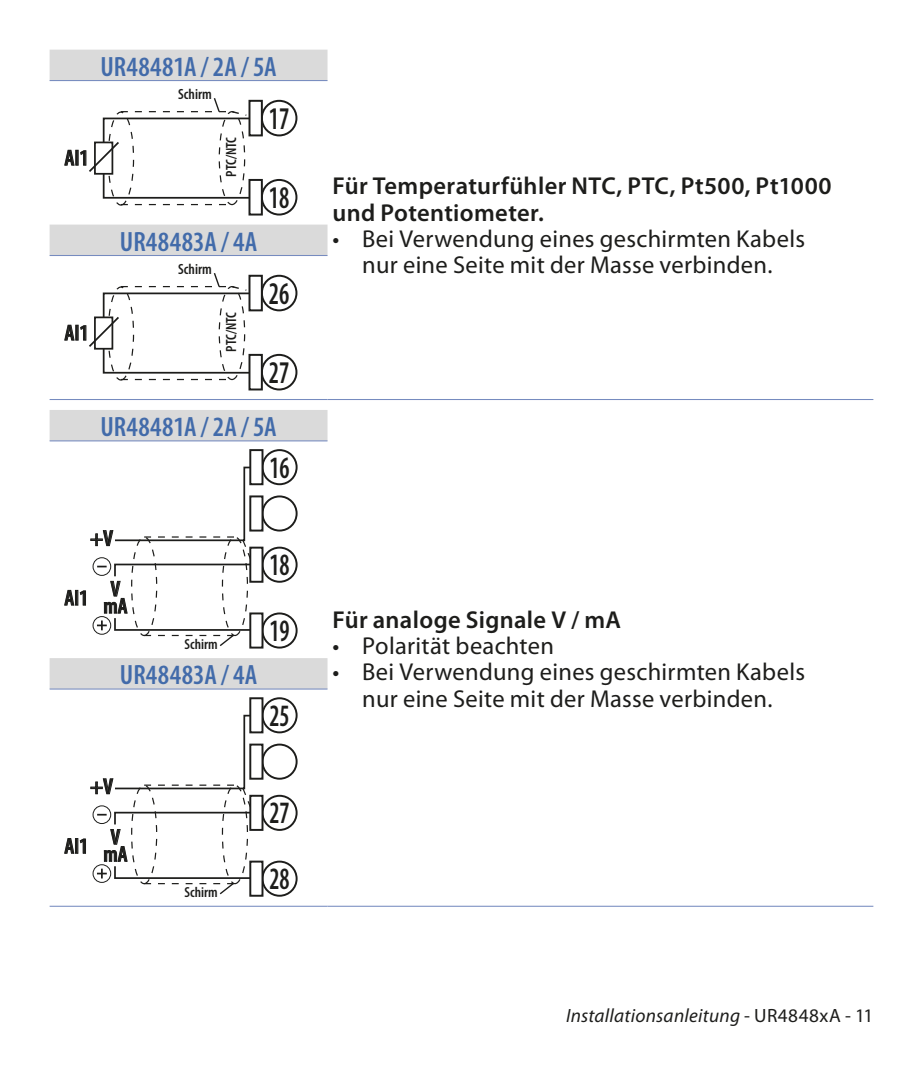
<style>
.page{position:relative;width:923px;height:1072px;background:#fff}
.page>*{position:absolute;margin:0;border:0;box-sizing:border-box;transform-origin:0 0}
.t1{font:600 condensed 31.5px "Myriad Pro";color:#1d1d1b;scale:.79 1}
.t2{font:600 condensed 31.15px "Myriad Pro";color:#1d1d1b;scale:.79 1}
.t3{font:600 condensed 28px "Myriad Pro";letter-spacing:.005em;color:#426baa}
.t4{font:24.5px/26.2px "Myriad Pro";letter-spacing:.015em;color:#1d1d1b;text-align:center}
.t5{font:600 24.5px/26.2px "Myriad Pro";letter-spacing:.015em;color:#1d1d1b}
.t6{font:600 condensed 22.4px "Myriad Pro";color:#1d1d1b}
.t7{font:600 condensed 22.05px "Myriad Pro";color:#1d1d1b}
.t8{font:italic 19.25px "Myriad Pro";letter-spacing:.015em;color:#1d1d1b}
.t9{font:600 condensed 14.7px "Myriad Pro";color:#1d1d1b}
.s1{font-style:normal}
</style>
<div class="page">
<svg style="left:50px;top:50px;width:277px;height:205px;fill:#dadada"></svg>
<hr style="left:50px;top:399px;width:277px;height:1px;background:#768bbf">
<hr style="left:50px;top:80px;width:277px;height:1px;background:#768bbf">
<hr style="left:327px;top:399px;width:546px;height:1px;background:#768bbf">
<hr style="left:50px;top:255px;width:277px;height:1px;background:#768bbf">
<svg style="left:64px;top:96px;width:188px;height:109px"></svg>
<div style="left:262px;top:101px;width:34px;height:34px;background:#fff;border-radius:50%"></div>
<div style="left:261px;top:100px;width:36px;height:36px;border:2px solid #1d1d1b;border-radius:50%"></div>
<div style="left:249px;top:101px;width:13px;height:34px;background:#fff"></div>
<div style="left:248px;top:100px;width:15px;height:36px;border:2px solid #1d1d1b"></div>
<div style="left:262px;top:180px;width:34px;height:34px;background:#fff;border-radius:50%"></div>
<div style="left:261px;top:179px;width:36px;height:36px;border:2px solid #1d1d1b;border-radius:50%"></div>
<div style="left:249px;top:180px;width:13px;height:34px;background:#fff"></div>
<div style="left:248px;top:179px;width:15px;height:36px;border:2px solid #1d1d1b"></div>
<svg style="left:64px;top:273px;width:188px;height:107px"></svg>
<div style="left:261px;top:275px;width:36px;height:36px;border:2px solid #1d1d1b;border-radius:50%"></div>
<div style="left:249px;top:276px;width:13px;height:34px;background:#fff"></div>
<div style="left:248px;top:275px;width:15px;height:36px;border:2px solid #1d1d1b"></div>
<div style="left:261px;top:354px;width:36px;height:36px;border:2px solid #1d1d1b;border-radius:50%"></div>
<div style="left:249px;top:355px;width:13px;height:34px;background:#fff"></div>
<div style="left:248px;top:354px;width:15px;height:36px;border:2px solid #1d1d1b"></div>
<svg style="left:50px;top:410px;width:277px;height:278px"></svg>
<hr style="left:50px;top:905px;width:277px;height:1px;background:#768bbf">
<hr style="left:50px;top:440px;width:277px;height:1px;background:#768bbf">
<hr style="left:327px;top:905px;width:546px;height:1px;background:#768bbf">
<hr style="left:50px;top:688px;width:277px;height:1px;background:#768bbf">
<svg style="left:64px;top:590px;width:10px;height:15px"></svg>
<div style="left:75px;top:590px;width:3px;height:15px;border:1px solid #1d1d1b"></div>
<svg style="left:80px;top:466px;width:174px;height:181px"></svg>
<div style="left:93px;top:616px;width:18px;height:18px;border:1px solid #1d1d1b;border-radius:50%"></div>
<div style="left:262px;top:547px;width:35px;height:34px;background:#fff;border-radius:50%"></div>
<div style="left:261px;top:546px;width:36px;height:36px;border:2px solid #1d1d1b;border-radius:50%"></div>
<div style="left:250px;top:547px;width:12px;height:34px;background:#fff"></div>
<div style="left:249px;top:546px;width:14px;height:36px;border:2px solid #1d1d1b"></div>
<div style="left:262px;top:496px;width:35px;height:34px;background:#fff;border-radius:50%"></div>
<div style="left:261px;top:495px;width:36px;height:36px;border:2px solid #1d1d1b;border-radius:50%"></div>
<div style="left:250px;top:496px;width:12px;height:34px;background:#fff"></div>
<div style="left:249px;top:495px;width:14px;height:36px;border:2px solid #1d1d1b"></div>
<div style="left:262px;top:450px;width:35px;height:34px;background:#fff;border-radius:50%"></div>
<div style="left:261px;top:449px;width:36px;height:36px;border:2px solid #1d1d1b;border-radius:50%"></div>
<div style="left:250px;top:450px;width:12px;height:34px;background:#fff"></div>
<div style="left:249px;top:449px;width:14px;height:36px;border:2px solid #1d1d1b"></div>
<div style="left:262px;top:613px;width:35px;height:34px;background:#fff;border-radius:50%"></div>
<div style="left:261px;top:612px;width:36px;height:36px;border:2px solid #1d1d1b;border-radius:50%"></div>
<div style="left:250px;top:613px;width:12px;height:34px;background:#fff"></div>
<div style="left:249px;top:612px;width:14px;height:36px;border:2px solid #1d1d1b"></div>
<svg style="left:64px;top:838px;width:10px;height:15px"></svg>
<div style="left:75px;top:838px;width:3px;height:15px;border:1px solid #1d1d1b"></div>
<svg style="left:80px;top:714px;width:174px;height:181px"></svg>
<div style="left:93px;top:864px;width:18px;height:18px;border:1px solid #1d1d1b;border-radius:50%"></div>
<div style="left:261px;top:794px;width:36px;height:37px;border:2px solid #1d1d1b;border-radius:50%"></div>
<div style="left:250px;top:795px;width:12px;height:35px;background:#fff"></div>
<div style="left:249px;top:794px;width:14px;height:37px;border:2px solid #1d1d1b"></div>
<div style="left:261px;top:743px;width:36px;height:36px;border:2px solid #1d1d1b;border-radius:50%"></div>
<div style="left:250px;top:744px;width:12px;height:34px;background:#fff"></div>
<div style="left:249px;top:743px;width:14px;height:36px;border:2px solid #1d1d1b"></div>
<div style="left:261px;top:697px;width:36px;height:36px;border:2px solid #1d1d1b;border-radius:50%"></div>
<div style="left:250px;top:698px;width:12px;height:34px;background:#fff"></div>
<div style="left:249px;top:697px;width:14px;height:36px;border:2px solid #1d1d1b"></div>
<div style="left:261px;top:860px;width:36px;height:36px;border:2px solid #1d1d1b;border-radius:50%"></div>
<div style="left:250px;top:861px;width:12px;height:34px;background:#fff"></div>
<div style="left:249px;top:860px;width:14px;height:36px;border:2px solid #1d1d1b"></div>
<p class="t3" style="left:100px;top:51px;width:178px">UR48481A / 2A / 5A</p>
<p class="t6" style="left:64px;top:144px;width:26px">AI1</p>
<p class="t6" style="left:64px;top:319px;width:26px">AI1</p>
<p class="t9" style="left:178px;top:85px;width:35px">Schirm</p>
<p class="t9" style="left:222px;top:177px;width:41px;rotate:-90deg">PTC/NTC</p>
<p class="t3" style="left:120px;top:226px;width:139px">UR48483A / 4A</p>
<p class="t9" style="left:178px;top:260px;width:35px">Schirm</p>
<p class="t9" style="left:222px;top:352px;width:41px;rotate:-90deg">PTC/NTC</p>
<p class="t1" style="left:269px;top:99px;width:27px">17</p>
<p class="t1" style="left:269px;top:178px;width:27px">18</p>
<p class="t1" style="left:269px;top:274px;width:27px">26</p>
<p class="t1" style="left:269px;top:353px;width:27px">27</p>
<p class="t3" style="left:100px;top:411px;width:178px">UR48481A / 2A / 5A</p>
<p class="t2" style="left:269px;top:448px;width:27px">16</p>
<p class="t6" style="left:90px;top:524px;width:25px">+V</p>
<p class="t7" style="left:64px;top:584px;width:57px">AI1 V</p>
<p class="t7" style="left:103px;top:592px;width:26px">mA</p>
<p class="t9" style="left:184px;top:635px;width:35px">Schirm</p>
<p class="t3" style="left:120px;top:659px;width:139px">UR48483A / 4A</p>
<p class="t2" style="left:269px;top:545px;width:27px">18</p>
<p class="t2" style="left:269px;top:611px;width:27px">19</p>
<p class="t2" style="left:269px;top:696px;width:27px">25</p>
<p class="t6" style="left:90px;top:772px;width:25px">+V</p>
<p class="t7" style="left:64px;top:832px;width:57px">AI1 V</p>
<p class="t7" style="left:103px;top:840px;width:26px">mA</p>
<p class="t9" style="left:184px;top:883px;width:35px">Schirm</p>
<p class="t2" style="left:269px;top:793px;width:27px">27</p>
<p class="t2" style="left:269px;top:859px;width:27px">28</p>
<p class="t5" style="left:332px;top:173px;width:501px">Für Temperaturfühler NTC, PTC, Pt500, Pt1000 und Potentiometer.</p>
<p class="t4" style="left:332px;top:226px;width:474px">• Bei Verwendung eines geschirmten Kabels nur eine Seite mit der Masse verbinden.</p>
<p class="t5" style="left:332px;top:607px;width:290px">Für analoge Signale V / mA</p>
<p class="t4" style="left:332px;top:633px;width:223px">• Polarität beachten</p>
<p class="t4" style="left:332px;top:659px;width:474px">• Bei Verwendung eines geschirmten Kabels nur eine Seite mit der Masse verbinden.</p>
<p class="t8" style="left:566px;top:1005px;width:309px">Installationsanleitung <span class="s1">- UR4848xA - 11</span></p>
</div>
